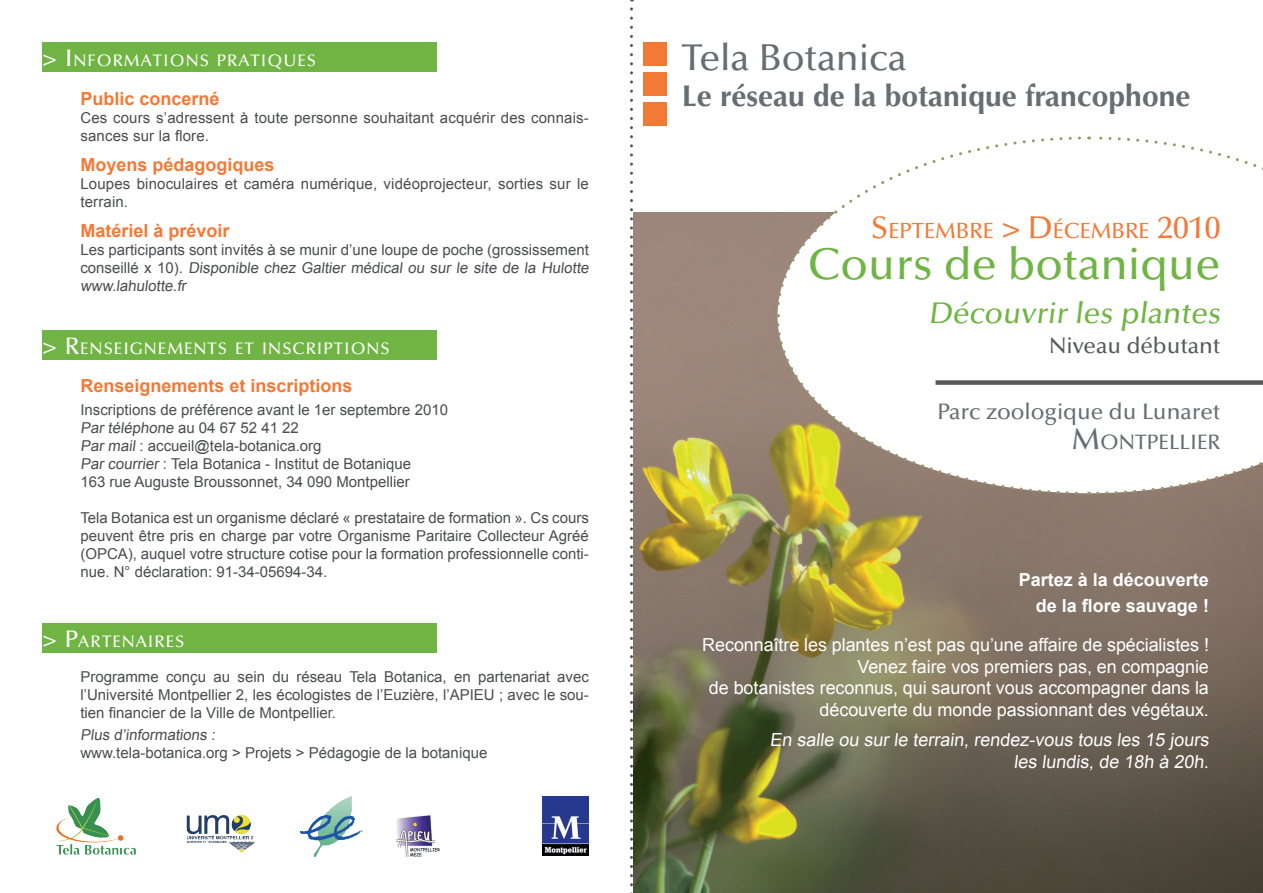
<style>
.page{position:relative;width:1263px;height:893px;background:#fff}
.page>*{position:absolute;margin:0;border:0;box-sizing:border-box;transform-origin:0 0}
.t1{font:500 45px "Optima LT Std";color:#70b543}
.t2{font:500 37.5px "Optima LT Std";color:#666e73}
.t3{font:700 30px "Optima LT Std";color:#666e73}
.t4{font:500 30px "Optima LT Std";color:#70b543}
.t5{font:500 22.5px "Optima LT Std";color:#666e73}
.t6{font:500 22.5px "Optima LT Std";color:#57585a}
.t7{font:500 22.05px "Optima LT Std";color:#f37936}
.t8{font:500 21px "Optima LT Std";color:#666e73}
.t9{font:18px/21.6px "Arial";letter-spacing:-.005em;color:#fff;text-align:right}
.t10{font:700 18px "Arial";color:#f37936}
.t11{font:700 18px/25.8px "Arial";color:#fff;text-align:right}
.t12{font:500 16.8px "Optima LT Std";letter-spacing:.055em;color:#fff}
.t13{font:15px/18px "Arial";color:#4b4c4d}
.s1{font-size:24px}
.s2{font-size:31.5px}
.s3{font-size:30px}
</style>
<div class="page">
<img style="left:634px;top:213px;width:629px;height:680px">
<div style="left:643px;top:43px;width:23px;height:23px;background:#f37936"></div>
<div style="left:643px;top:72px;width:23px;height:24px;background:#f37936"></div>
<div style="left:643px;top:102px;width:23px;height:24px;background:#f37936"></div>
<svg style="left:630px;top:9px;width:3px;height:884px"></svg>
<div style="left:43px;top:43px;width:394px;height:29px;background:#70b543"></div>
<div style="left:43px;top:330px;width:394px;height:30px;background:#70b543"></div>
<div style="left:43px;top:623px;width:394px;height:30px;background:#70b543"></div>
<svg style="left:777px;top:138px;width:312px;height:355px"></svg>
<svg style="left:774px;top:136px;width:308px;height:178px"></svg>
<svg style="left:775px;top:321px;width:312px;height:175px"></svg>
<svg style="left:1089px;top:136px;width:174px;height:360px"></svg>
<img style="left:56px;top:797px;width:81px;height:58px">
<img style="left:186px;top:815px;width:70px;height:38px">
<img style="left:301px;top:796px;width:61px;height:60px">
<img style="left:397px;top:816px;width:42px;height:40px">
<img style="left:542px;top:797px;width:47px;height:59px">
<div style="left:935px;top:380px;width:328px;height:5px;background:#57585a"></div>
<p class="t12" style="left:43px;top:51px;width:275px"><span class="s1">&gt; I</span>NFORMATI ONS PRATI QUES</p>
<p class="t10" style="left:80px;top:87px;width:141px">Public concerné</p>
<p class="t13" style="left:80px;top:109px;width:510px">Ces cours s’adressent à toute personne souhaitant acquérir des connais&shy;sances sur la flore.</p>
<p class="t10" style="left:80px;top:153px;width:196px">Moyens pédagogiques</p>
<p class="t13" style="left:80px;top:175px;width:510px">Loupes binoculaires et caméra numérique, vidéoprojecteur, sorties sur le terrain.</p>
<p class="t10" style="left:80px;top:219px;width:151px">Matériel à prévoir</p>
<p class="t13" style="left:80px;top:241px;width:512px">Les participants sont invités à se munir d’une loupe de poche (grossissement co n s e i l l é x 1 0 ) . Disponible chez Galtier médical ou sur le site de la Hulotte www.lahulotte.fr</p>
<p class="t12" style="left:43px;top:339px;width:349px"><span class="s1">&gt; R</span>ENSEIGNEMENTS ET I NSCRI PTIONS</p>
<p class="t10" style="left:80px;top:374px;width:274px">Renseignements et inscriptions</p>
<p class="t13" style="left:80px;top:401px;width:369px">Inscriptions de préférence avant le 1er septembre 2010<br>Par téléphone a u 04 6 7 52 4 1 2 2<br>Par mail : accueil@tela-botanica.org<br>Par courrier : Tela Botanica - Institut de Botanique<br>163 rue Auguste Broussonnet, 34 090 Montpellier</p>
<p class="t13" style="left:80px;top:509px;width:510px;text-align:justify">Tela Botanica est un organisme déclaré « prestataire de formation ». Cs cours peuvent être pris en charge par votre Organisme Paritaire Collecteur Agréé (OPCA), auquel votre structure cotise pour la formation professionnelle conti&shy;nue. N° déclaration: 91-34-05694-34.</p>
<p class="t12" style="left:43px;top:632px;width:143px"><span class="s1">&gt; P</span>ARTENAI RES</p>
<p class="t13" style="left:80px;top:668px;width:510px;text-align:justify">Programme conçu au sein du réseau Tela Botanica, en partenariat avec l’Université Montpellier 2, les écologistes de l’Euzière, l’APIEU ; avec le sou&shy;tien financier de la Ville de Montpellier.</p>
<p class="t13" style="left:80px;top:726px;width:408px">Plus d’informations :<br>www.tela-botanica.org &gt; Projets &gt; Pédagogie de la botanique</p>
<h2 class="t2" style="left:682px;top:37px;width:226px">Tela Botanica</h2>
<h3 class="t3" style="left:682px;top:79px;width:510px">Le réseau de la botanique francophone</h3>
<h3 class="t7" style="left:871px;top:218px;width:351px"><span class="s2">S</span> EPTEMBRE <span class="s2">&gt; D</span>ÉCEMBRE <span class="s2">2010</span></h3>
<h1 class="t1" style="left:808px;top:239px;width:414px">Cours de botanique</h1>
<h3 class="t4" style="left:929px;top:297px;width:298px">Découvrir les plantes</h3>
<h3 class="t6" style="left:1049px;top:333px;width:173px">Niveau débutant</h3>
<h3 class="t5" style="left:937px;top:399px;width:285px">Parc zoologique du Lunaret</h3>
<h3 class="t8" style="left:1072px;top:430px;width:150px"><span class="s3">M</span>ONTPELLI ER</h3>
<p class="t11" style="left:1019px;top:567px;width:192px">Partez à la découverte de la flore sauvage !</p>
<p class="t9" style="left:702px;top:634px;width:508px">Reconnaître les plantes n’est pas qu’une affaire de spécialistes !<br>Venez faire vos premiers pas, en compagnie<br>de botanistes reconnus, qui sauront vous accompagner dans la découverte du monde passionnant des végétaux.</p>
<p class="t9" style="left:770px;top:729px;width:444px">En salle ou sur le terrain, rendez-vous tous les 15 jours les lundis, de 18h à 20h.</p>
</div>
